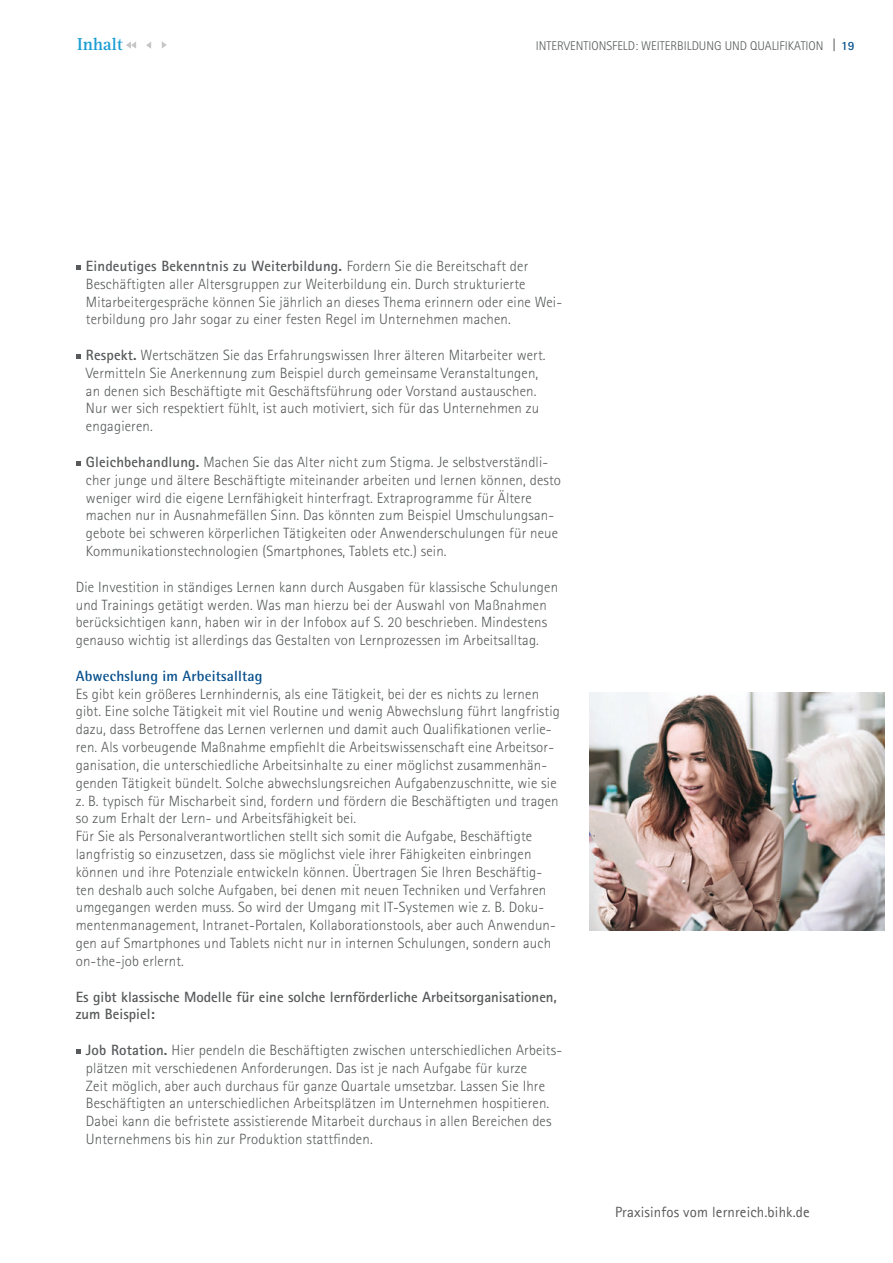
<style>
.page{position:relative;width:893px;height:1263px;background:#fff}
.page>*{position:absolute;margin:0;border:0;box-sizing:border-box;transform-origin:0 0}
.t1{font:700 17.85px "Agfa Rotis Serif";color:#199cd3}
.t2{font:300 14.85px/17.9px "AT Rotis Sans Serif";letter-spacing:.01em;color:#57595a}
.t3{font:700 14.85px/17.9px "AT Rotis Sans Serif";color:#57595a}
.t4{font:14.85px "Agfa Rotis Sans Serif";letter-spacing:.01em;color:#59595b}
.t5{font:700 14.85px "Agfa Rotis Semisans";letter-spacing:.01em;color:#054f8c}
.t6{font:300 12.6px "AT Rotis Sans Serif";color:#57595a}
.s1{font-family:"Frutiger";font-weight:400;font-stretch:condensed}
.s2{font-weight:700;color:#054f8c}
.s3{font-weight:700}
</style>
<div class="page">
<svg style="left:76px;top:265px;width:4px;height:4px"></svg>
<svg style="left:76px;top:354px;width:4px;height:5px"></svg>
<svg style="left:76px;top:461px;width:4px;height:4px"></svg>
<svg style="left:76px;top:1049px;width:4px;height:5px"></svg>
<img style="left:589px;top:692px;width:295px;height:238px">
<svg style="left:126px;top:41px;width:10px;height:8px"></svg>
<svg style="left:146px;top:42px;width:5px;height:7px"></svg>
<svg style="left:162px;top:41px;width:5px;height:7px"></svg>
<p class="t1" style="left:77px;top:38px;width:47px">Inhalt</p>
<p class="t6" style="left:536px;top:41px;width:320px">INTERVENTIONSFELD: WEITERBILDUNG UND QUALIFIKATION <span class="s1">|</span> <span class="s2">19</span></p>
<p class="t2" style="left:86px;top:258px;width:478px"><span class="s3">Eindeutiges Bekenntnis zu Weiterbildung.</span> Fordern Sie die Bereitschaft der Beschäftigten aller Altersgruppen zur Weiterbildung ein. Durch strukturierte Mitarbeitergespräche können Sie jährlich an dieses Thema erinnern oder eine Wei&shy;terbildung pro Jahr sogar zu einer festen Regel im Unternehmen machen.</p>
<p class="t2" style="left:86px;top:347px;width:461px"><span class="s3">Respekt.</span> Wertschätzen Sie das Erfahrungswissen Ihrer älteren Mitarbeiter wert.<br>Vermitteln Sie Anerkennung zum Beispiel durch gemeinsame Veranstaltungen, an denen sich Beschäftigte mit Geschäftsführung oder Vorstand austauschen.<br>Nur wer sich respektiert fühlt, ist auch motiviert, sich für das Unternehmen zu engagieren.</p>
<p class="t2" style="left:86px;top:454px;width:477px"><span class="s3">Gleichbehandlung.</span> Machen Sie das Alter nicht zum Stigma. Je selbstverständli&shy;cher junge und ältere Beschäftigte miteinander arbeiten und lernen können, desto weniger wird die eigene Lernfähigkeit hinterfragt. Extraprogramme für Ältere machen nur in Ausnahmefällen Sinn. Das könnten zum Beispiel Umschulungsan&shy;gebote bei schweren körperlichen Tätigkeiten oder Anwenderschulungen für neue Kommunikationstechnologien (Smartphones, Tablets etc.) sein.</p>
<p class="t2" style="left:76px;top:579px;width:484px">Die Investition in ständiges Lernen kann durch Ausgaben für klassische Schulungen und Trainings getätigt werden. Was man hierzu bei der Auswahl von Maßnahmen berücksichtigen kann, haben wir in der Infobox auf S. 20 beschrieben. Mindestens genauso wichtig ist allerdings das Gestalten von Lernprozessen im Arbeitsalltag.</p>
<p class="t5" style="left:76px;top:670px;width:188px">Abwechslung im Arbeitsalltag</p>
<p class="t2" style="left:76px;top:686px;width:486px">Es gibt kein größeres Lernhindernis, als eine Tätigkeit, bei der es nichts zu lernen gibt. Eine solche Tätigkeit mit viel Routine und wenig Abwechslung führt langfristig dazu, dass Betroffene das Lernen verlernen und damit auch Qualifikationen verlie&shy;ren. Als vorbeugende Maßnahme empfiehlt die Arbeitswissenschaft eine Arbeitsor&shy;ganisation, die unterschiedliche Arbeitsinhalte zu einer möglichst zusammenhän&shy;genden Tätigkeit bündelt. Solche abwechslungsreichen Aufgabenzuschnitte, wie sie z. B. typisch für Mischarbeit sind, fordern und fördern die Beschäftigten und tragen so zum Erhalt der Lern- und Arbeitsfähigkeit bei.<br>Für Sie als Personalverantwortlichen stellt sich somit die Aufgabe, Beschäftigte langfristig so einzusetzen, dass sie möglichst viele ihrer Fähigkeiten einbringen können und ihre Potenziale entwickeln können. Übertragen Sie Ihren Beschäftig&shy;ten deshalb auch solche Aufgaben, bei denen mit neuen Techniken und Verfahren umgegangen werden muss. So wird der Umgang mit IT-Systemen wie z. B. Doku&shy;mentenmanagement, Intranet-Portalen, Kollaborationstools, aber auch Anwendun&shy;gen auf Smartphones und Tablets nicht nur in internen Schulungen, sondern auch on-the-job erlernt.</p>
<p class="t3" style="left:76px;top:989px;width:483px">Es gibt klassische Modelle für eine solche lernförderliche Arbeitsorganisationen, zum Beispiel:</p>
<p class="t2" style="left:86px;top:1042px;width:478px"><span class="s3">Job Rotation.</span> Hier pendeln die Beschäftigten zwischen unterschiedlichen Arbeits&shy;plätzen mit verschiedenen Anforderungen. Das ist je nach Aufgabe für kurze<br>Zeit möglich, aber auch durchaus für ganze Quartale umsetzbar. Lassen Sie Ihre Beschäftigten an unterschiedlichen Arbeitsplätzen im Unternehmen hospitieren.<br>Dabei kann die befristete assistierende Mitarbeit durchaus in allen Bereichen des Unternehmens bis hin zur Produktion stattfinden.</p>
<p class="t4" style="left:615px;top:1203px;width:196px">Praxisinfos vom lernreich.bihk.de</p>
</div>
